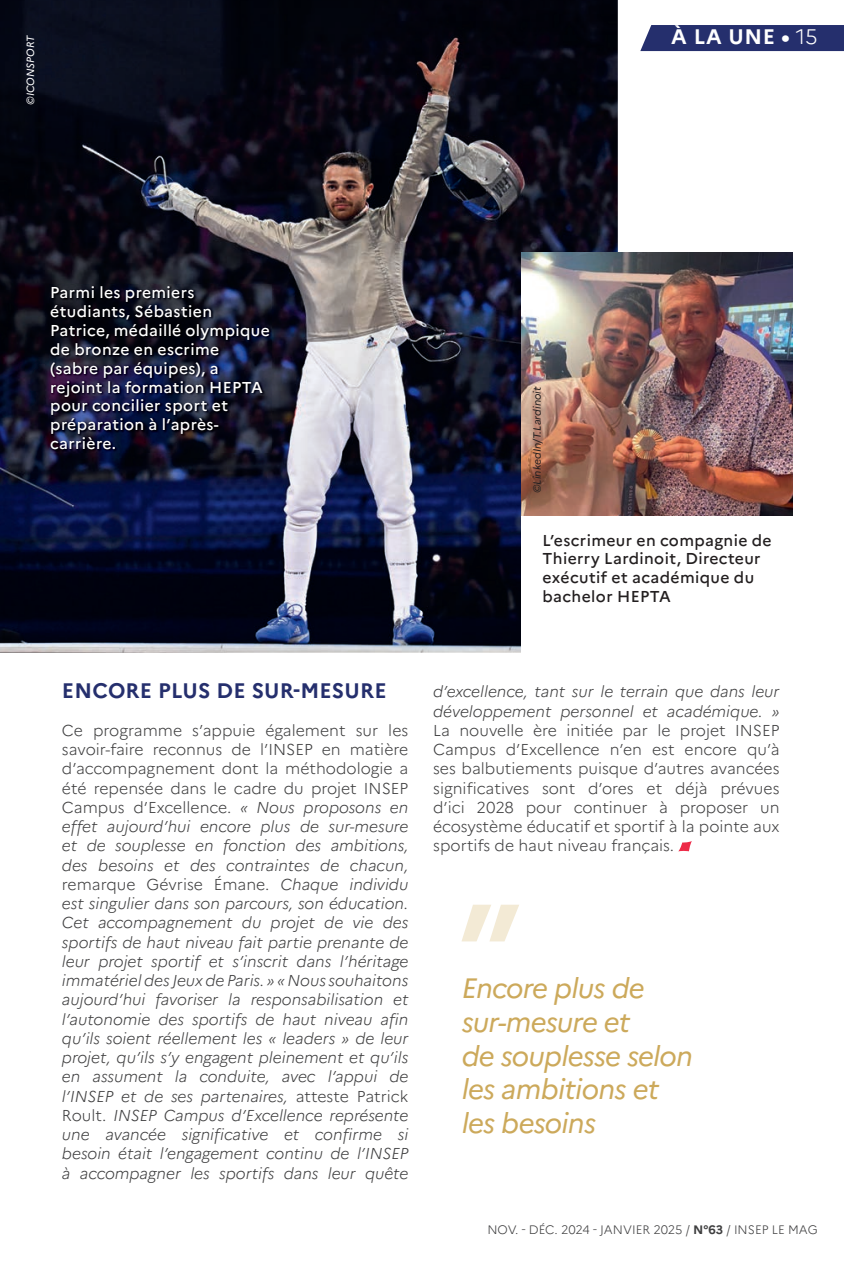
<style>
.page{position:relative;width:844px;height:1265px;background:#fff}
.page>*{position:absolute;margin:0;border:0;box-sizing:border-box;transform-origin:0 0}
.t1{font:700 127.58px "Marianne";color:#f3ead5}
.t2{font:italic 28px/33.6px "Marianne";letter-spacing:-.025em;color:#cca95b}
.t3{font:700 21px "Marianne";letter-spacing:.01em;color:#252f6d}
.t4{font:700 21px "Marianne";color:#fff}
.t5{font:italic 300 15.75px/19.2px "Marianne";color:#3e3e3f;text-align:justify}
.t6{font:300 15.75px/19.2px "Marianne";color:#3e3e3f;text-align:justify}
.t7{font:500 15.75px/18.9px "Marianne";letter-spacing:.025em;color:#fff}
.t8{font:500 15.75px/18.9px "Marianne";letter-spacing:.025em;color:#231f20}
.t9{font:300 12.25px "Marianne";color:#3f3f40}
.t10{font:italic 10.5px "Marianne";color:#231f20}
.t11{font:italic 10.5px "Marianne";color:#fff}
.s1{font-weight:300}
.s2{font-style:normal}
.s3{font-weight:700}
</style>
<div class="page">
<svg style="left:678px;top:841px;width:14px;height:10px"></svg>
<img style="left:0;top:0;width:618px;height:653px">
<img style="left:521px;top:252px;width:272px;height:265px">
<img style="left:50px;top:285px;width:222px;height:168px">
<div style="left:521px;top:517px;width:272px;height:142px;background:#fff"></div>
<div style="left:640px;top:25px;width:204px;height:26px;background:#252f6d"></div>
<p class="t11" style="left:24px;top:105px;width:71px;rotate:-90deg">©ICONSPORT</p>
<h3 class="t4" style="left:671px;top:24px;width:148px">À LA UNE • <span class="s1">15</span></h3>
<p class="t7" style="left:50px;top:283px;width:221px">Parmi les premiers étudiants, Sébastien<br>Patrice, médaillé olympique de bronze en escrime (sabre par équipes), a rejoint la formation HEPTA pour concilier sport et préparation à l’après&shy;carrière.</p>
<p class="t10" style="left:531px;top:493px;width:108px;rotate:-90deg">©LinkedIn/T.Lardinoit</p>
<p class="t8" style="left:542px;top:530px;width:231px">L’escrimeur en compagnie de<br>Thierry Lardinoit, Directeur exécutif et académique du bachelor HEPTA</p>
<h3 class="t3" style="left:62px;top:677px;width:326px">ENCORE PLUS DE SUR-MESURE</h3>
<p class="t6" style="left:62px;top:720px;width:348px">Ce programme s’appuie également sur les savoir-faire reconnus de l’INSEP en matière d’accompagnement dont la méthodologie a été repensée dans le cadre du projet INSEP Campus d’Excellence.</p>
<p class="t5" style="left:62px;top:797px;width:348px;text-indent:195px">Nous proposons en effet aujourd’hui encore plus de sur-mesure et de souplesse en fonction des ambitions, des besoins et des contraintes de chacun, <span class="s2">remarque Gévrise Émane.</span> Chaque individu est singulier dans son parcours, son éducation.<br>Cet accompagnement du projet de vie des sportifs de haut niveau fait partie prenante de leur projet sportif et s’inscrit dans l’héritage immatériel des Jeux de Paris.</p>
<p class="t5" style="left:62px;top:971px;width:348px;text-indent:226px">Nous souhaitons aujourd’hui favoriser la responsabilisation et l’autonomie des sportifs de haut niveau afin qu’ils soient réellement les</p>
<p class="t5" style="left:62px;top:1028px;width:348px;text-indent:293px">de leur projet, qu’ils s’y engagent pleinement et qu’ils en assument la conduite, avec l’appui de l’INSEP et de ses partenaires, <span class="s2">atteste Patrick Roult.</span> INSEP Campus d’Excellence représente une avancée significative et confirme si besoin était l’engagement continu de l’INSEP à accompagner les sportifs dans leur quête</p>
<p class="t5" style="left:282px;top:1028px;width:54px">leaders</p>
<p class="t5" style="left:433px;top:682px;width:348px">d’excellence, tant sur le terrain que dans leur développement personnel et académique.</p>
<p class="t6" style="left:433px;top:720px;width:348px">La nouvelle ère initiée par le projet INSEP Campus d’Excellence n’en est encore qu’à ses balbutiements puisque d’autres avancées significatives sont d’ores et déjà prévues d’ici 2028 pour continuer à proposer un écosystème éducatif et sportif à la pointe aux sportifs de haut niveau français.</p>
<h1 class="t1" style="left:459px;top:871px;width:64px">”</h1>
<h2 class="t2" style="left:462px;top:971px;width:233px">Encore plus de sur-mesure et<br>de souplesse selon les ambitions et les besoins</h2>
<p class="t9" style="left:487px;top:1222px;width:332px">NOV. - DÉC. 2024 - JANVIER 2025 / <span class="s3">N°63</span> / INSEP LE MAG</p>
</div>
